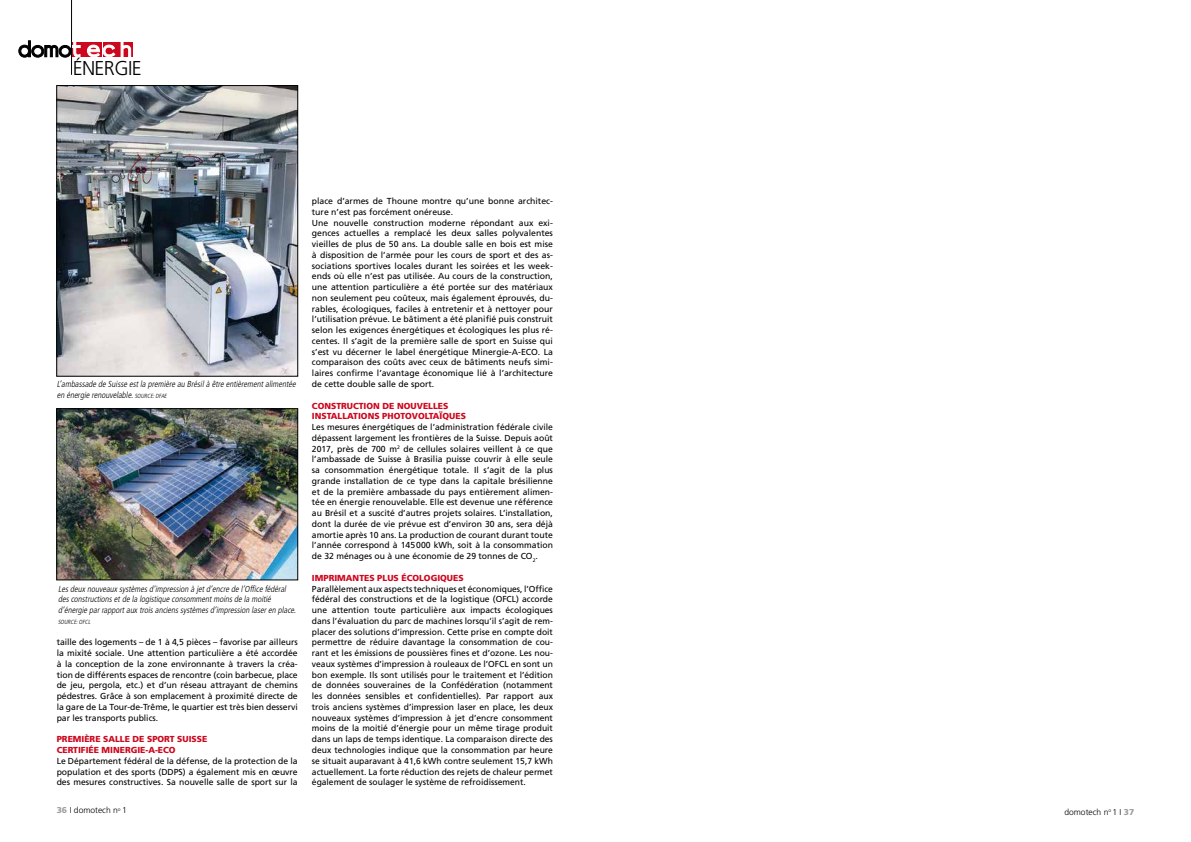
<style>
.page{position:relative;width:1191px;height:842px;background:#fff}
.page>*{position:absolute;margin:0;border:0;box-sizing:border-box;transform-origin:0 0}
.t1{font:300 20px "Frutiger";letter-spacing:-.03em;color:#000}
.t2{font:8.7px/10.8px "Frutiger";color:#000;text-align:justify}
.t3{font:italic 300 condensed 8.7px/10.8px "Frutiger";color:#000}
.t4{font:900 8.7px/10.8px "Frutiger";color:#cd071e}
.t5{font:300 8.5px "Frutiger";color:#000}
.t6{font:italic 300 condensed 6px "Frutiger";color:#000}
.s1{font-size:6px}
.s2{font-weight:900;color:#9c9e9f}
</style>
<div class="page">
<svg style="left:87px;top:42px;width:15px;height:3px"></svg>
<div style="left:103px;top:42px;width:15px;height:15px;background:#cd071e"></div>
<svg style="left:119px;top:42px;width:14px;height:15px"></svg>
<div style="left:72px;top:42px;width:14px;height:15px;background:#cd071e"></div>
<svg style="left:19px;top:41px;width:61px;height:16px"></svg>
<svg style="left:87px;top:45px;width:28px;height:12px"></svg>
<svg style="left:121px;top:42px;width:10px;height:15px"></svg>
<hr style="left:71px;top:0;width:1px;height:75px;background:#000">
<img style="left:58px;top:87px;width:238px;height:287px">
<div style="left:56px;top:85px;width:242px;height:291px;border:1px solid #000"></div>
<img style="left:58px;top:410px;width:238px;height:168px">
<div style="left:56px;top:408px;width:242px;height:172px;border:1px solid #000"></div>
<h1 class="t1" style="left:73px;top:57px;width:71px">énergie</h1>
<p class="t3" style="left:57px;top:379px;width:242px">L’ambassade de Suisse estla première au Brésilà être entièrementalimentée en énergie renouvelable.<span class="s1">Source:DFAE</span></p>
<p class="t3" style="left:58px;top:583px;width:241px">Lesdeuxnouveauxsystèmesd’impression à jetd’encre de l’Office fédéral desconstructionsetde la logistique consommentmoinsde la moitié d’énergie parrapportauxtroisancienssystèmesd’impression laseren place.</p>
<p class="t6" style="left:58px;top:618px;width:35px">Source:OFCL</p>
<p class="t2" style="left:57px;top:637px;width:242px">taille des logements – de 1 à 4,5 pièces – favorise par ailleurs la mixité sociale. Une attention particulière a été accordée à la conception de la zone environnante à travers la créa&shy;tion de différents espaces de rencontre (coin barbecue, place de jeu, pergola, etc.) et d’un réseau attrayant de chemins pédestres. Grâce à son emplacement à proximité directe de la gare de La Tour-de-Trême, le quartier est très bien desservi par les transports publics.</p>
<p class="t4" style="left:57px;top:734px;width:152px">PREMIÈRE SALLE DE SPORT SUISSE<br>CERTIFIÉE MINERGIE-A-ECO</p>
<p class="t2" style="left:57px;top:755px;width:242px">Le Département fédéral de la défense, de la protection de la population et des sports (DDPS) a également mis en œuvre des mesures constructives. Sa nouvelle salle de sport sur la</p>
<p class="t2" style="left:312px;top:196px;width:242px;text-align:left">place d’armes de Thoune montre qu’une bonne architec&shy;ture n’est pas forcément onéreuse.<br>Une nouvelle construction moderne répondant aux exi&shy;gences actuelles a remplacé les deux salles polyvalentes vieilles de plus de 50 ans. La double salle en bois est mise à disposition de l’armée pour les cours de sport et des as&shy;sociations sportives locales durant les soirées et les week&shy;ends où elle n’est pas utilisée. Au cours de la construction, une attention particulière a été portée sur des matériaux non seulement peu coûteux, mais également éprouvés, du&shy;rables, écologiques, faciles à entretenir et à nettoyer pour l’utilisation prévue. Le bâtiment a été planifié puis construit selon les exigences énergétiques et écologiques les plus ré&shy;centes. Il s’agit de la première salle de sport en Suisse qui s’est vu décerner le label énergétique Minergie-A-ECO. La comparaison des coûts avec ceux de bâtiments neufs simi&shy;laires confirme l’avantage économique lié à l’architecture de cette double salle de sport.</p>
<p class="t4" style="left:312px;top:400px;width:155px">CONSTRUCTION DE NOUVELLES<br>INSTALLATIONS PHOTOVOLTAÏQUES</p>
<p class="t2" style="left:312px;top:422px;width:242px">Les mesures énergétiques de l’administration fédérale civile dépassent largement les frontières de la Suisse. Depuis août 2017, près de 700 m<sup>2</sup> de cellules solaires veillent à ce que l’ambassade de Suisse à Brasilia puisse couvrir à elle seule sa consommation énergétique totale. Il s’agit de la plus grande installation de ce type dans la capitale brésilienne et de la première ambassade du pays entièrement alimen&shy;tée en énergie renouvelable. Elle est devenue une référence au Brésil et a suscité d’autres projets solaires. L’installation, dont la durée de vie prévue est d’environ 30 ans, sera déjà amortie après 10 ans. La production de courant durant toute l’année correspond à 145000 kWh, soit à la consommation de 32 ménages ou à une économie de 29 tonnes de CO<sub>2</sub>.</p>
<p class="t4" style="left:312px;top:572px;width:153px">IMPRIMANTES PLUS ÉCOLOGIQUES</p>
<p class="t2" style="left:312px;top:583px;width:242px">Parallèlement aux aspects techniques et économiques, l’Office fédéral des constructions et de la logistique (OFCL) accorde une attention toute particulière aux impacts écologiques dans l’évaluation du parc de machines lorsqu’il s’agit de rem&shy;placer des solutions d’impression. Cette prise en compte doit permettre de réduire davantage la consommation de cou&shy;rant et les émissions de poussières fines et d’ozone. Les nou&shy;veaux systèmes d’impression à rouleaux de l’OFCL en sont un bon exemple. Ils sont utilisés pour le traitement et l’édition de données souveraines de la Confédération (notamment les données sensibles et confidentielles). Par rapport aux trois anciens systèmes d’impression laser en place, les deux nouveaux systèmes d’impression à jet d’encre consomment moins de la moitié d’énergie pour un même tirage produit dans un laps de temps identique. La comparaison directe des deux technologies indique que la consommation par heure se situait auparavant à 41,6 kWh contre seulement 15,7 kWh actuellement. La forte réduction des rejets de chaleur permet également de soulager le système de refroidissement.</p>
<p class="t5" style="left:57px;top:806px;width:72px"><span class="s2">36</span> I domotech n<sup>o</sup> 1</p>
<p class="t5" style="left:1064px;top:807px;width:71px">domotech n<sup>o</sup> 1 I <span class="s2">37</span></p>
</div>
